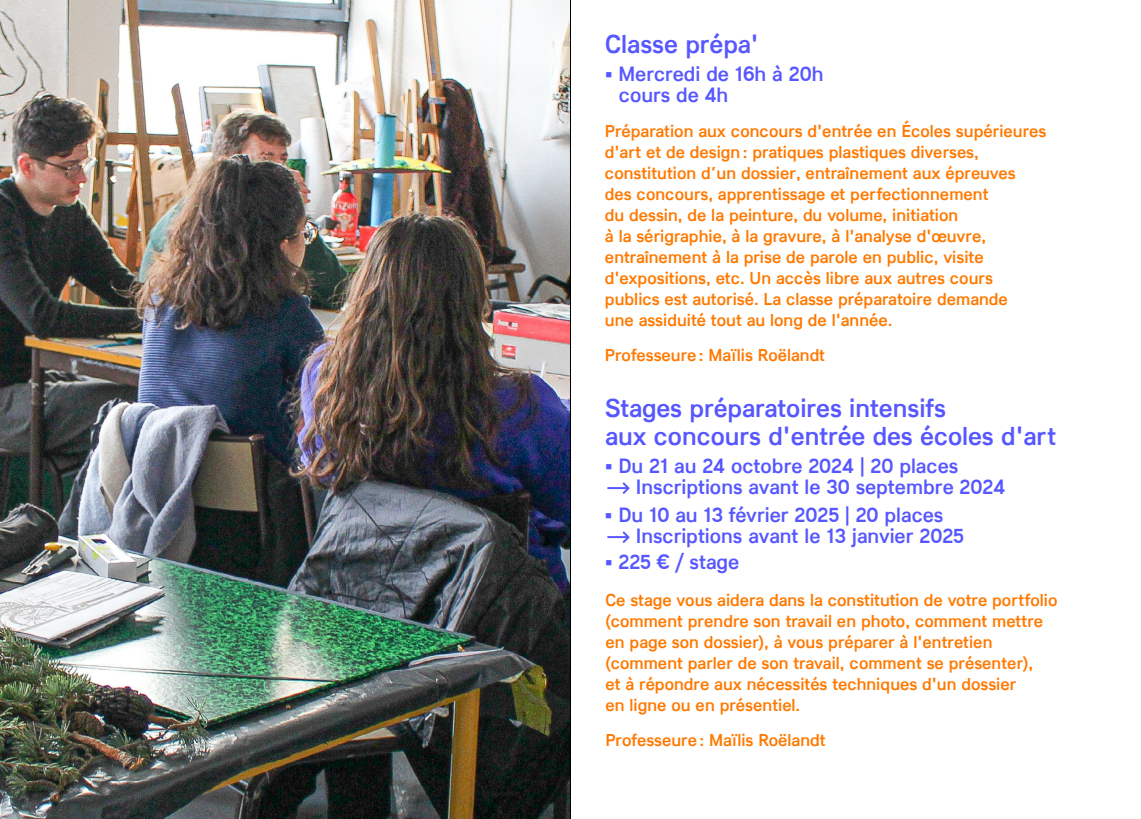
<style>
.page{position:relative;width:1141px;height:819px;background:#fff}
.page>*{position:absolute;margin:0;border:0;box-sizing:border-box;transform-origin:0 0}
.t1{font:500 26.25px/28px "Lunchtype";color:#5757ff}
.t2{font:500 21px/21px "Lunchtype";color:#5757ff}
.t3{font:500 17.5px/21px "Lunchtype";color:#ff7900}
.s1{font-family:"Karrik";font-weight:400}
</style>
<div class="page">
<img style="left:0;top:0;width:570px;height:819px">
<svg style="left:622px;top:482px;width:8px;height:12px"></svg>
<svg style="left:622px;top:531px;width:8px;height:12px"></svg>
<hr style="left:570px;top:0;width:1px;height:819px;background:#000">
<h1 class="t1" style="left:605px;top:29px;width:155px">Classe prépa'</h1>
<p class="t2" style="left:619px;top:63px;width:206px;text-indent:-14px"><span class="s1">•</span> Mercredi de 16h à 20h cours de 4h</p>
<p class="t3" style="left:605px;top:120px;width:443px">Préparation aux concours d'entrée en Écoles supérieures d'art et de design : pratiques plastiques diverses, constitution d’un dossier, entraînement aux épreuves des concours, apprentissage et perfectionnement<br>du dessin, de la peinture, du volume, initiation<br>à la sérigraphie, à la gravure, à l'analyse d'œuvre, entraînement à la prise de parole en public, visite d'expositions, etc. Un accès libre aux autres cours publics est autorisé. La classe préparatoire demande<br>une assiduité tout au long de l'année.</p>
<p class="t3" style="left:605px;top:344px;width:222px">Professeure : Maïlis Roëlandt</p>
<h1 class="t1" style="left:605px;top:393px;width:453px">Stages préparatoires intensifs<br>aux concours d'entrée des écoles d'art</h1>
<p class="t2" style="left:605px;top:455px;width:355px"><span class="s1">•</span> Du 21 au 24 octobre 2024 | 20 places</p>
<p class="t2" style="left:605px;top:476px;width:402px">— Inscriptions avant le 30 septembre 2024</p>
<p class="t2" style="left:605px;top:504px;width:340px"><span class="s1">•</span> Du 10 au 13 février 2025 | 20 places</p>
<p class="t2" style="left:605px;top:525px;width:361px">— Inscriptions avant le 13 janvier 2025</p>
<p class="t2" style="left:605px;top:551px;width:136px"><span class="s1">•</span> 225 € / stage</p>
<p class="t3" style="left:605px;top:589px;width:454px">Ce stage vous aidera dans la constitution de votre portfolio (comment prendre son travail en photo, comment mettre en page son dossier), à vous préparer à l'entretien (comment parler de son travail, comment se présenter),<br>et à répondre aux nécessités techniques d'un dossier<br>en ligne ou en présentiel.</p>
<p class="t3" style="left:605px;top:729px;width:222px">Professeure : Maïlis Roëlandt</p>
</div>
